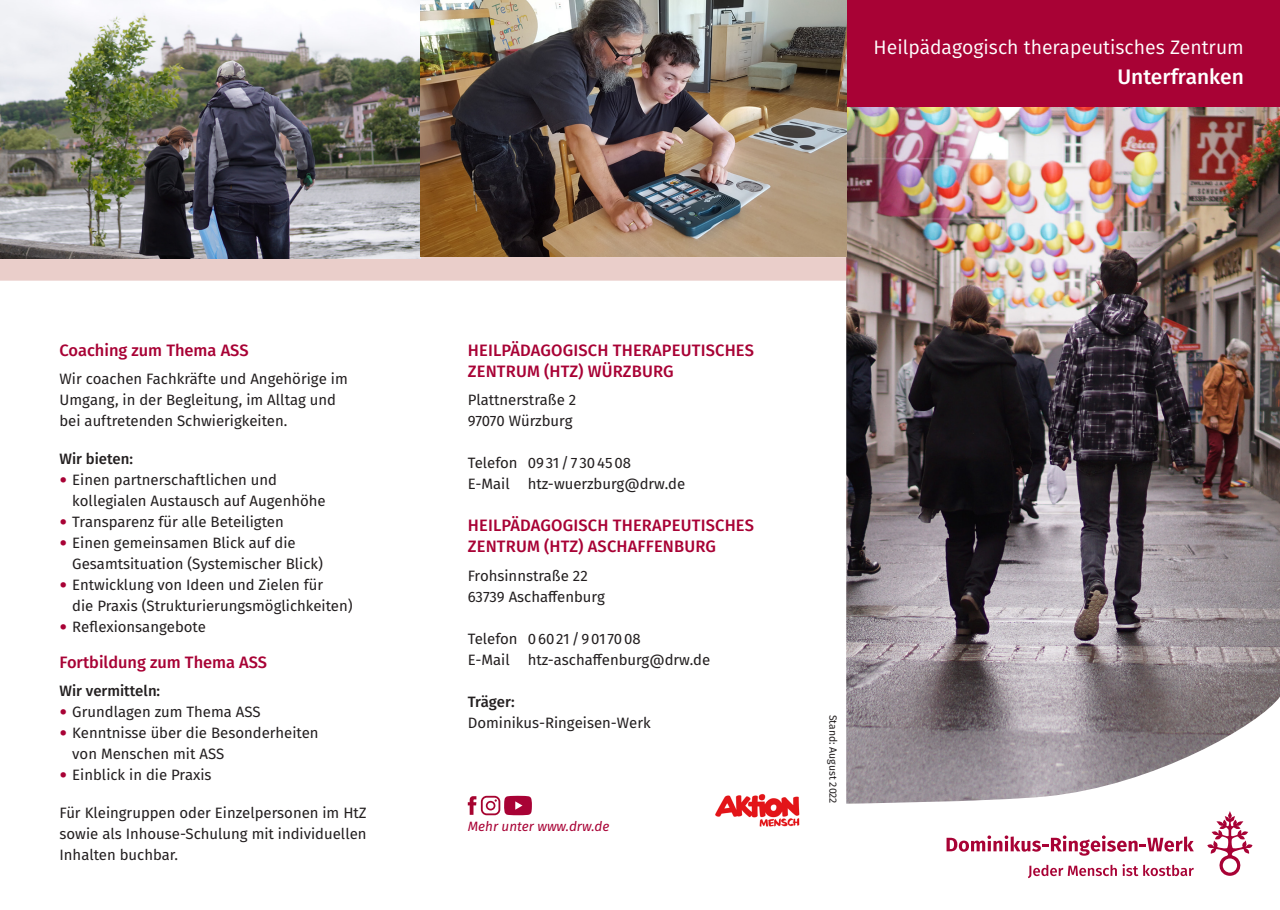
<style>
.page{position:relative;width:1280px;height:910px;background:#fff}
.page>*{position:absolute;margin:0;border:0;box-sizing:border-box;transform-origin:0 0}
.t1{font:500 21px "Fira Sans";color:#fff}
.t2{font:19.5px "Fira Sans";color:#fff}
.t3{font:500 16.5px/21px "Fira Sans";letter-spacing:.01em;color:#a80235}
.t4{font:15px/21px "Fira Sans";color:#231f20}
.t5{font:500 15px "Fira Sans";color:#231f20}
.t6{font:italic 13.5px "Fira Sans";color:#a80235}
.t7{font:10.5px "Fira Sans";color:#231f20}
.s1{font-size:23.85px;color:#a80235}
</style>
<div class="page">
<div style="left:0;top:257px;width:846px;height:24px;background:#eaceca"></div>
<img style="left:846px;top:106px;width:434px;height:698px">
<div style="left:846px;top:0;width:434px;height:106px;background:#a80235"></div>
<svg style="left:1028px;top:864px;width:166px;height:14px"></svg>
<svg style="left:946px;top:835px;width:248px;height:21px"></svg>
<svg style="left:1207px;top:811px;width:45px;height:65px"></svg>
<img style="left:0;top:0;width:421px;height:259px">
<img style="left:421px;top:0;width:425px;height:257px">
<img style="left:715px;top:794px;width:85px;height:33px">
<svg style="left:468px;top:796px;width:64px;height:19px"></svg>
<h2 class="t2" style="left:873px;top:32px;width:372px">Heilpädagogisch therapeutisches Zentrum</h2>
<h1 class="t1" style="left:1117px;top:60px;width:128px">Unterfranken</h1>
<p class="t3" style="left:60px;top:339px;width:191px">Coaching zum Thema ASS</p>
<p class="t4" style="left:60px;top:368px;width:290px">Wir coachen Fachkräfte und Angehörige im<br>Umgang, in der Begleitung, im Alltag und bei auftretenden Schwierigkeiten.</p>
<p class="t5" style="left:60px;top:446px;width:75px">Wir bieten:</p>
<p class="t4" style="left:72px;top:468px;width:255px;text-indent:-13px"><span class="s1">•</span> Einen partnerschaftlichen und kollegialen Austausch auf Augenhöhe</p>
<p class="t4" style="left:60px;top:510px;width:226px"><span class="s1">•</span> Transparenz für alle Beteiligten</p>
<p class="t4" style="left:72px;top:531px;width:252px;text-indent:-13px"><span class="s1">•</span> Einen gemeinsamen Blick auf die<br>Gesamtsituation (Systemischer Blick)</p>
<p class="t4" style="left:72px;top:573px;width:282px;text-indent:-13px"><span class="s1">•</span> Entwicklung von Ideen und Zielen für<br>die Praxis (Strukturierungsmöglichkeiten)</p>
<p class="t4" style="left:60px;top:615px;width:148px"><span class="s1">•</span> Reflexionsangebote</p>
<p class="t3" style="left:60px;top:651px;width:209px">Fortbildung zum Thema ASS</p>
<p class="t5" style="left:60px;top:679px;width:102px">Wir vermitteln:</p>
<p class="t4" style="left:60px;top:701px;width:203px"><span class="s1">•</span> Grundlagen zum Thema ASS</p>
<p class="t4" style="left:72px;top:722px;width:248px;text-indent:-13px"><span class="s1">•</span> Kenntnisse über die Besonderheiten von Menschen mit ASS</p>
<p class="t4" style="left:60px;top:764px;width:154px"><span class="s1">•</span> Einblick in die Praxis</p>
<p class="t4" style="left:60px;top:801px;width:309px;text-align:justify">Für Kleingruppen oder Einzelpersonen im HtZ sowie als Inhouse-Schulung mit individuellen Inhalten buchbar.</p>
<p class="t3" style="left:468px;top:339px;width:288px">HEILPÄDAGOGISCH THERAPEUTISCHES<br>ZENTRUM (HTZ) WÜRZBURG</p>
<p class="t4" style="left:468px;top:389px;width:110px">Plattnerstraße 2<br>97070 Würzburg</p>
<p class="t4" style="left:468px;top:452px;width:219px">Telefon 0931/7 304508<br>E-Mail htz-wuerzburg@drw.de</p>
<p class="t3" style="left:468px;top:514px;width:288px">HEILPÄDAGOGISCH THERAPEUTISCHES<br>ZENTRUM (HTZ) ASCHAFFENBURG</p>
<p class="t4" style="left:468px;top:564px;width:139px">Frohsinnstraße 22<br>63739 Aschaffenburg</p>
<p class="t4" style="left:468px;top:627px;width:244px">Telefon 06021/901 7008<br>E-Mail htz-aschaffenburg@drw.de</p>
<p class="t5" style="left:468px;top:689px;width:48px">Träger:</p>
<p class="t4" style="left:468px;top:711px;width:184px">Dominikus-Ringeisen-Werk</p>
<p class="t6" style="left:468px;top:816px;width:143px">Mehr unter www.drw.de</p>
<p class="t7" style="left:841px;top:715px;width:91px;rotate:90deg">Stand: August 2022</p>
</div>
